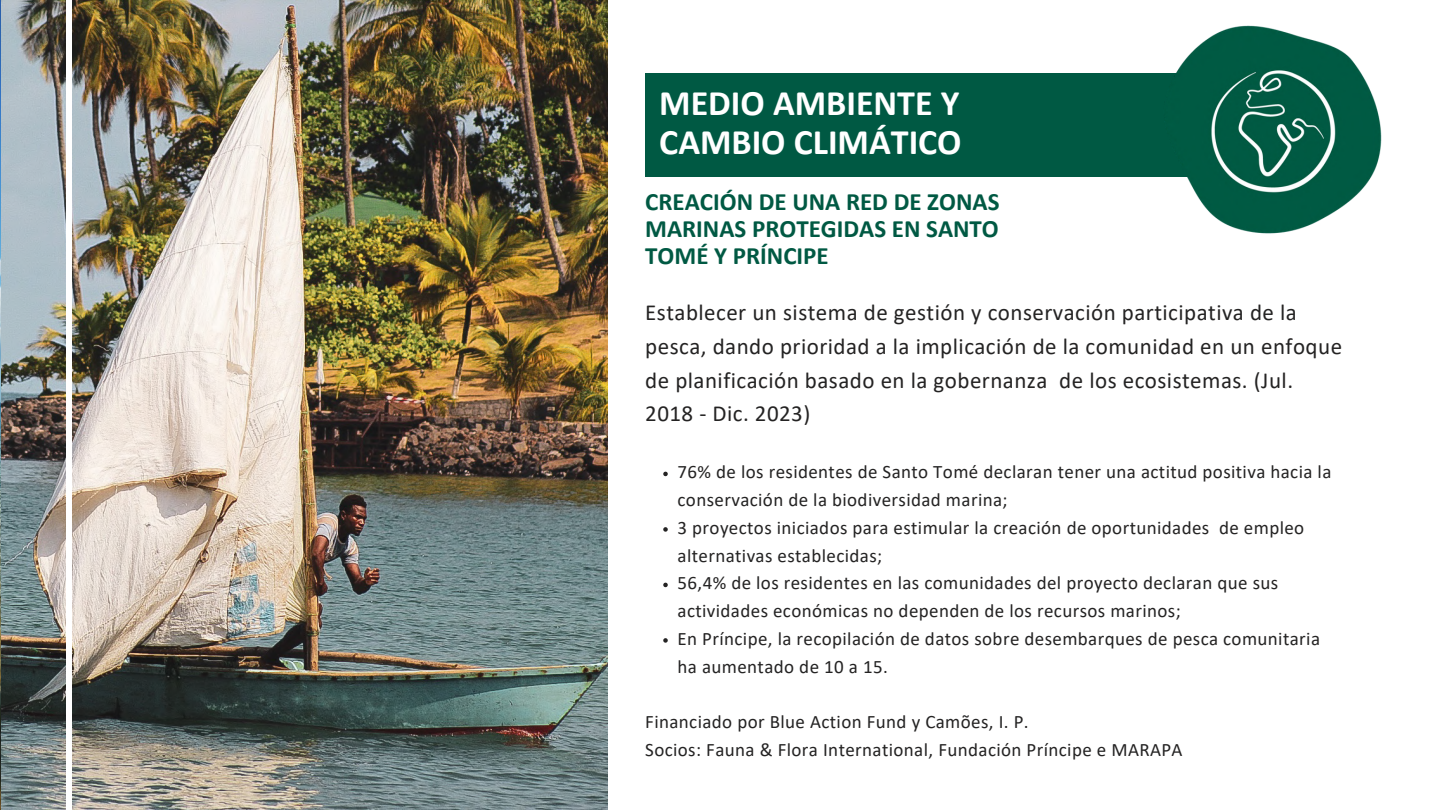
<style>
.page{position:relative;width:1440px;height:810px;background:#fff}
.page>*{position:absolute;margin:0;border:0;box-sizing:border-box;transform-origin:0 0}
.t1{font:700 36px/39px "Calibri";color:#fff}
.t2{font:700 25px/27px "Calibri";color:#005943;text-align:justify}
.t3{font:23px/33.8px "Calibri";letter-spacing:.02em;color:#242323}
.t4{font:19px/27.8px "Calibri";letter-spacing:.02em;color:#242323}
</style>
<div class="page">
<div style="left:645px;top:73px;width:545px;height:103px;background:#005943"></div>
<svg style="left:663px;top:472px;width:5px;height:4px"></svg>
<svg style="left:663px;top:527px;width:5px;height:5px"></svg>
<svg style="left:663px;top:583px;width:5px;height:4px"></svg>
<svg style="left:663px;top:638px;width:5px;height:5px"></svg>
<img style="left:1147px;top:25px;width:235px;height:209px">
<img style="left:2px;top:0;width:606px;height:810px">
<div style="left:66px;top:0;width:6px;height:810px;background:#fff"></div>
<p class="t1" style="left:659px;top:86px;width:304px">MEDIO AMBIENTE Y<br>CAMBIO CLIMÁTICO</p>
<p class="t2" style="left:645px;top:191px;width:356px">CREACIÓN DE UNA RED DE ZONAS MARINAS PROTEGIDAS EN SANTO TOMÉ Y PRÍNCIPE</p>
<p class="t3" style="left:645px;top:298px;width:698px">Establecer un sistema de gestión y conservación participativa de la pesca, dando prioridad a la implicación de la comunidad en un enfoque de planificación basado en la gobernanza de los ecosistemas. (Jul.<br>2018 - Dic. 2023)</p>
<p class="t4" style="left:678px;top:460px;width:655px">76% de los residentes de Santo Tomé declaran tener una actitud positiva hacia la conservación de la biodiversidad marina;</p>
<p class="t4" style="left:678px;top:515px;width:628px">3 proyectos iniciados para estimular la creación de oportunidades de empleo alternativas establecidas;</p>
<p class="t4" style="left:678px;top:571px;width:602px">56,4% de los residentes en las comunidades del proyecto declaran que sus actividades económicas no dependen de los recursos marinos;</p>
<p class="t4" style="left:678px;top:626px;width:644px">En Príncipe, la recopilación de datos sobre desembarques de pesca comunitaria ha aumentado de 10 a 15.</p>
<p class="t4" style="left:645px;top:710px;width:385px">Financiado por Blue Action Fund y Camões, I. P.</p>
<p class="t4" style="left:645px;top:737px;width:539px">Socios: Fauna &amp; Flora International, Fundación Príncipe e MARAPA</p>
</div>
